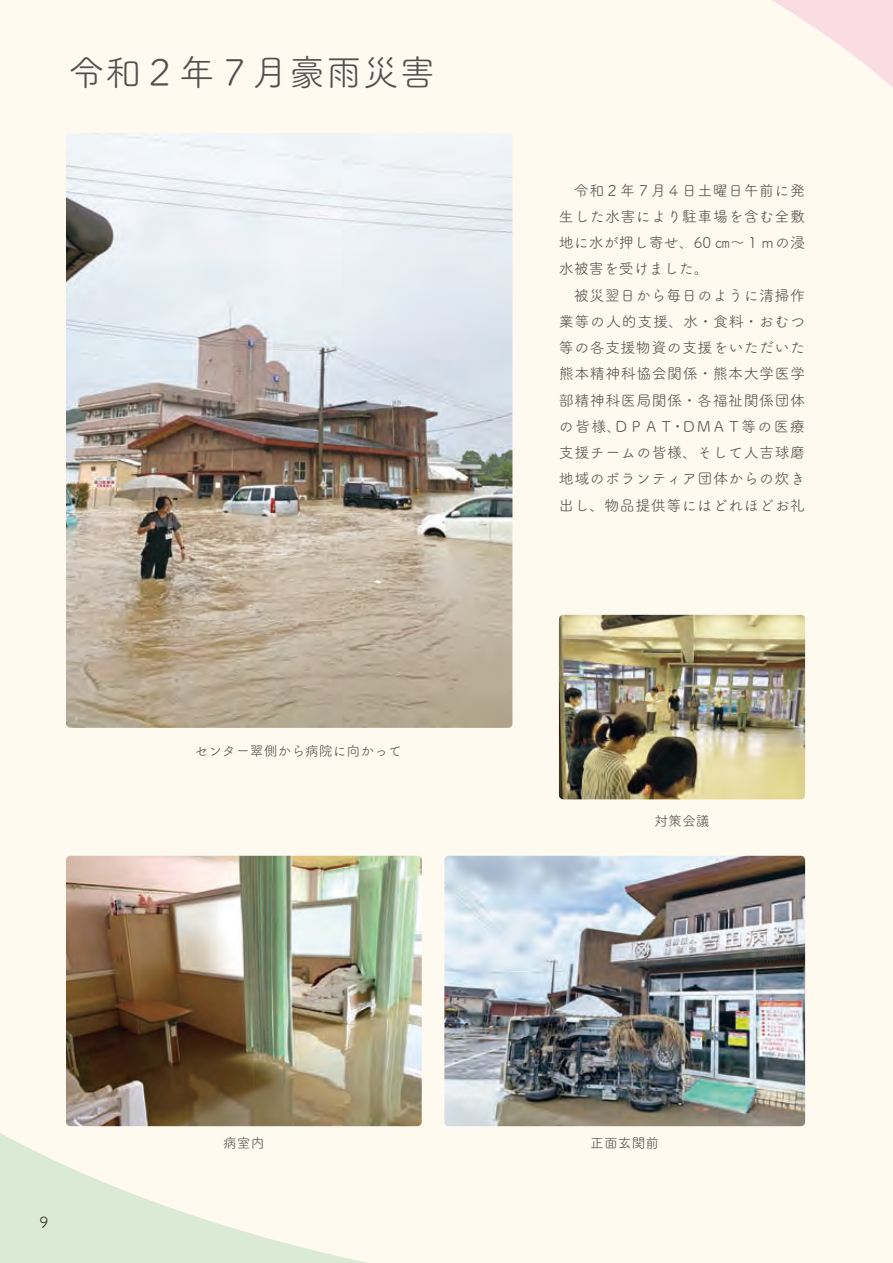
<style>
.page{position:relative;width:893px;height:1263px;background:#fffaef}
.page>*{position:absolute;margin:0;border:0;box-sizing:border-box;transform-origin:0 0}
.t1{font:36.75px "Tsuku A Rd Gothic Std R";color:#515050}
.t2{font:15.3px "Tsuku A Rd Gothic Std R";color:#231916}
.t3{font:15px/26.2px "Tsuku A Rd Gothic Std R";letter-spacing:.03em;color:#515050}
.t4{font:13.8px "Tsuku A Rd Gothic Std R";color:#515050}
</style>
<div class="page">
<svg style="left:772px;top:0;width:121px;height:88px"></svg>
<svg style="left:0;top:1126px;width:419px;height:137px"></svg>
<img style="left:66px;top:133px;width:446px;height:595px">
<img style="left:66px;top:856px;width:356px;height:270px">
<img style="left:444px;top:856px;width:361px;height:270px">
<img style="left:559px;top:615px;width:246px;height:184px">
<h1 class="t1" style="left:68px;top:45px;width:369px">令和２年７月豪雨災害</h1>
<p class="t4" style="left:195px;top:741px;width:209px">センター翠側から病院に向かって</p>
<p class="t2" style="left:40px;top:1211px;width:10px">9</p>
<p class="t4" style="left:223px;top:1132px;width:43px">病室内</p>
<p class="t3" style="left:559px;top:176px;width:248px">　令和２年７月４日土曜日午前に発生した水害により駐車場を含む全敷地に水が押し寄せ、60 ㎝～１ｍの浸水被害を受けました。<br>　被災翌日から毎日のように清掃作業等の人的支援、水・食料・おむつ等の各支援物資の支援をいただいた熊本精神科協会関係・熊本大学医学部精神科医局関係・各福祉関係団体の皆様、ＤＰＡＴ・ＤＭＡＴ等の医療支援チームの皆様、そして人吉球磨地域のボランティア団体からの炊き出し、物品提供等にはどれほどお礼</p>
<p class="t4" style="left:654px;top:810px;width:57px">対策会議</p>
<p class="t4" style="left:590px;top:1132px;width:71px">正面玄関前</p>
</div>
